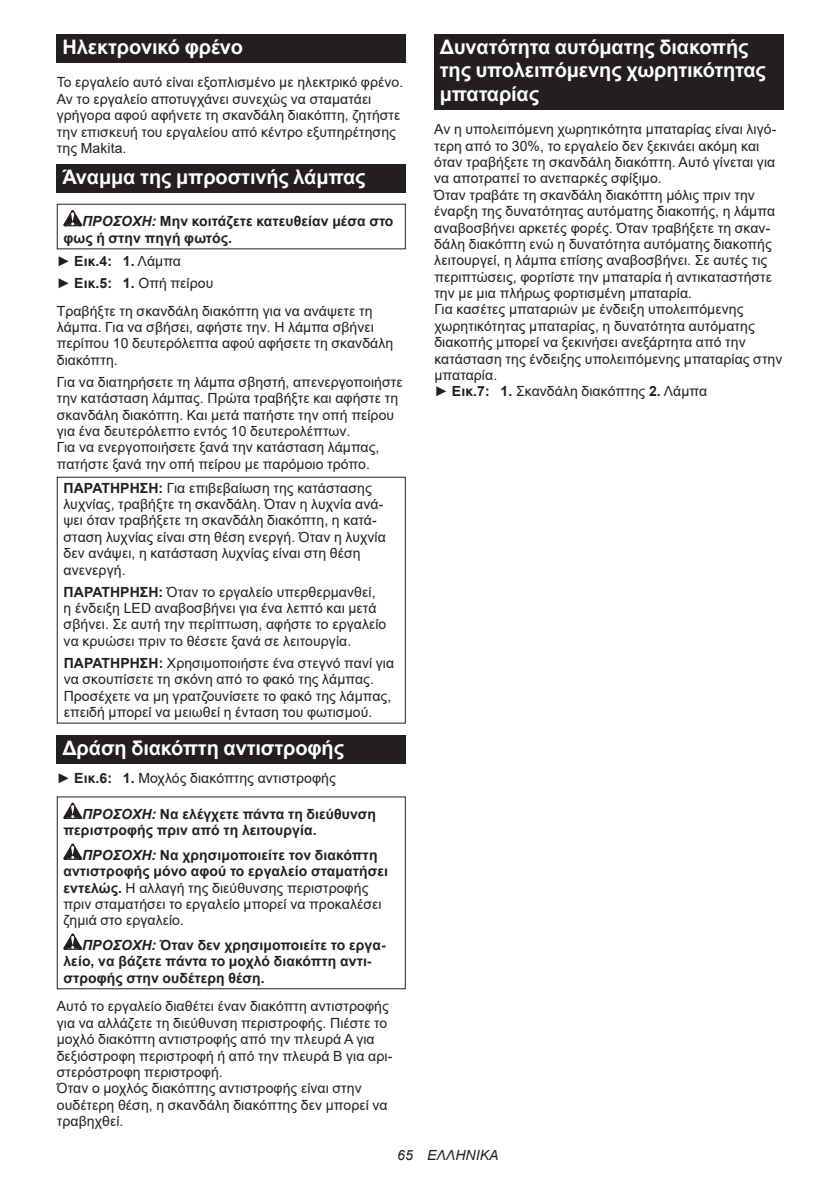
<style>
.page{position:relative;width:840px;height:1191px;background:#fff}
.page>*{position:absolute;margin:0;border:0;box-sizing:border-box;transform-origin:0 0}
.t1{font:700 20px/23.4px "Arial";letter-spacing:-.01em;color:#fff}
.t2{font:14px/16.4px "Arial";letter-spacing:.005em;color:#231f20}
.t3{font:700 14px/16.4px "Arial";letter-spacing:.005em;color:#231f20}
.t4{font:italic 14px "Arial";letter-spacing:.005em;color:#231f20}
.s1{font-style:italic}
.s2{font-weight:700}
.s3{font-weight:700;font-style:italic}
</style>
<div class="page">
<div style="left:57px;top:34px;width:348px;height:29px;background:#231f20"></div>
<div style="left:57px;top:164px;width:348px;height:29px;background:#231f20"></div>
<svg style="left:63px;top:210px;width:19px;height:16px"></svg>
<div style="left:57px;top:477px;width:348px;height:246px;border:1px solid #231f20"></div>
<div style="left:57px;top:735px;width:348px;height:28px;background:#231f20"></div>
<svg style="left:63px;top:802px;width:19px;height:17px"></svg>
<svg style="left:63px;top:843px;width:19px;height:17px"></svg>
<svg style="left:63px;top:933px;width:19px;height:16px"></svg>
<div style="left:434px;top:34px;width:348px;height:75px;background:#231f20"></div>
<h1 class="t1" style="left:62px;top:36px;width:182px">Ηλεκτρονικό φρένο</h1>
<p class="t2" style="left:57px;top:74px;width:348px">Το εργαλείο αυτό είναι εξοπλισμένο με ηλεκτρικό φρένο.<br>Αν το εργαλείο αποτυγχάνει συνεχώς να σταματάει γρήγορα αφού αφήνετε τη σκανδάλη διακόπτη, ζητήστε την επισκευή του εργαλείου από κέντρο εξυπηρέτησης της Makita.</p>
<h1 class="t1" style="left:62px;top:166px;width:304px">Άναμμα της μπροστινής λάμπας</h1>
<p class="t3" style="left:63px;top:213px;width:331px;text-indent:19px"><span class="s1">ΠΡΟΣΟΧΗ:</span> Μην κοιτάζετε κατευθείαν μέσα στο φως ή στην πηγή φωτός.</p>
<p class="t2" style="left:57px;top:250px;width:158px;line-height:22px">► <span class="s2">Εικ.4: 1.</span> Λάμπα<br>► <span class="s2">Εικ.5: 1.</span> Οπή πείρου</p>
<p class="t2" style="left:57px;top:302px;width:338px">Τραβήξτε τη σκανδάλη διακόπτη για να ανάψετε τη λάμπα. Για να σβήσει, αφήστε την. Η λάμπα σβήνει περίπου 10 δευτερόλεπτα αφού αφήσετε τη σκανδάλη διακόπτη.</p>
<p class="t2" style="left:57px;top:373px;width:347px">Για να διατηρήσετε τη λάμπα σβηστή, απενεργοποιήστε την κατάσταση λάμπας. Πρώτα τραβήξτε και αφήστε τη σκανδάλη διακόπτη. Και μετά πατήστε την οπή πείρου για ένα δευτερόλεπτο εντός 10 δευτερολέπτων.<br>Για να ενεργοποιήσετε ξανά την κατάσταση λάμπας, πατήστε ξανά την οπή πείρου με παρόμοιο τρόπο.</p>
<p class="t2" style="left:63px;top:479px;width:324px"><span class="s2">ΠΑΡΑΤΗΡΗΣΗ:</span> Για επιβεβαίωση της κατάστασης λυχνίας, τραβήξτε τη σκανδάλη. Όταν η λυχνία ανά&shy;ψει όταν τραβήξετε τη σκανδάλη διακόπτη, η κατά&shy;σταση λυχνίας είναι στη θέση ενεργή. Όταν η λυχνία δεν ανάψει, η κατάσταση λυχνίας είναι στη θέση ανενεργή.</p>
<p class="t2" style="left:64px;top:583px;width:324px"><span class="s2">ΠΑΡΑΤΗΡΗΣΗ:</span> Όταν το εργαλείο υπερθερμανθεί, η ένδειξη LED αναβοσβήνει για ένα λεπτό και μετά σβήνει. Σε αυτή την περίπτωση, αφήστε το εργαλείο να κρυώσει πριν το θέσετε ξανά σε λειτουργία.</p>
<p class="t2" style="left:64px;top:654px;width:332px"><span class="s2">ΠΑΡΑΤΗΡΗΣΗ:</span> Χρησιμοποιήστε ένα στεγνό πανί για να σκουπίσετε τη σκόνη από το φακό της λάμπας.<br>Προσέχετε να μη γρατζουνίσετε το φακό της λάμπας, επειδή μπορεί να μειωθεί η ένταση του φωτισμού.</p>
<h1 class="t1" style="left:62px;top:736px;width:283px">Δράση διακόπτη αντιστροφής</h1>
<p class="t2" style="left:57px;top:769px;width:280px">► <span class="s2">Εικ.6: 1.</span> Μοχλός διακόπτης αντιστροφής</p>
<p class="t3" style="left:63px;top:806px;width:314px;text-indent:19px"><span class="s1">ΠΡΟΣΟΧΗ:</span> Να ελέγχετε πάντα τη διεύθυνση περιστροφής πριν από τη λειτουργία.</p>
<p class="t2" style="left:63px;top:846px;width:326px;text-indent:19px"><span class="s3">ΠΡΟΣΟΧΗ:</span> <span class="s2">Να χρησιμοποιείτε τον διακόπτη αντιστροφής μόνο αφού το εργαλείο σταματήσει εντελώς.</span> Η αλλαγή της διεύθυνσης περιστροφής πριν σταματήσει το εργαλείο μπορεί να προκαλέσει ζημιά στο εργαλείο.</p>
<p class="t3" style="left:63px;top:937px;width:323px;text-indent:19px"><span class="s1">ΠΡΟΣΟΧΗ:</span> Όταν δεν χρησιμοποιείτε το εργα&shy;λείο, να βάζετε πάντα το μοχλό διακόπτη αντι&shy;στροφής στην ουδέτερη θέση.</p>
<p class="t2" style="left:57px;top:998px;width:337px">Αυτό το εργαλείο διαθέτει έναν διακόπτη αντιστροφής για να αλλάζετε τη διεύθυνση περιστροφής. Πιέστε το μοχλό διακόπτη αντιστροφής από την πλευρά Α για δεξιόστροφη περιστροφή ή από την πλευρά Β για αρι&shy;στερόστροφη περιστροφή.<br>Όταν ο μοχλός διακόπτης αντιστροφής είναι στην ουδέτερη θέση, η σκανδάλη διακόπτης δεν μπορεί να τραβηχθεί.</p>
<h1 class="t1" style="left:439px;top:36px;width:327px">Δυνατότητα αυτόματης διακοπής της υπολειπόμενης χωρητικότητας μπαταρίας</h1>
<p class="t2" style="left:434px;top:121px;width:349px">Αν η υπολειπόμενη χωρητικότητα μπαταρίας είναι λιγό&shy;τερη από το 30%, το εργαλείο δεν ξεκινάει ακόμη και όταν τραβήξετε τη σκανδάλη διακόπτη. Αυτό γίνεται για να αποτραπεί το ανεπαρκές σφίξιμο.<br>Όταν τραβάτε τη σκανδάλη διακόπτη μόλις πριν την έναρξη της δυνατότητας αυτόματης διακοπής, η λάμπα αναβοσβήνει αρκετές φορές. Όταν τραβήξετε τη σκαν&shy;δάλη διακόπτη ενώ η δυνατότητα αυτόματης διακοπής λειτουργεί, η λάμπα επίσης αναβοσβήνει. Σε αυτές τις περιπτώσεις, φορτίστε την μπαταρία ή αντικαταστήστε την με μια πλήρως φορτισμένη μπαταρία.<br>Για κασέτες μπαταριών με ένδειξη υπολειπόμενης χωρητικότητας μπαταρίας, η δυνατότητα αυτόματης διακοπής μπορεί να ξεκινήσει ανεξάρτητα από την κατάσταση της ένδειξης υπολειπόμενης μπαταρίας στην μπαταρία.<br>► <span class="s2">Εικ.7: 1.</span> Σκανδάλη διακόπτης <span class="s2">2.</span> Λάμπα</p>
<p class="t4" style="left:397px;top:1146px;width:103px">65 ΕΛΛΗΝΙΚΑ</p>
</div>
